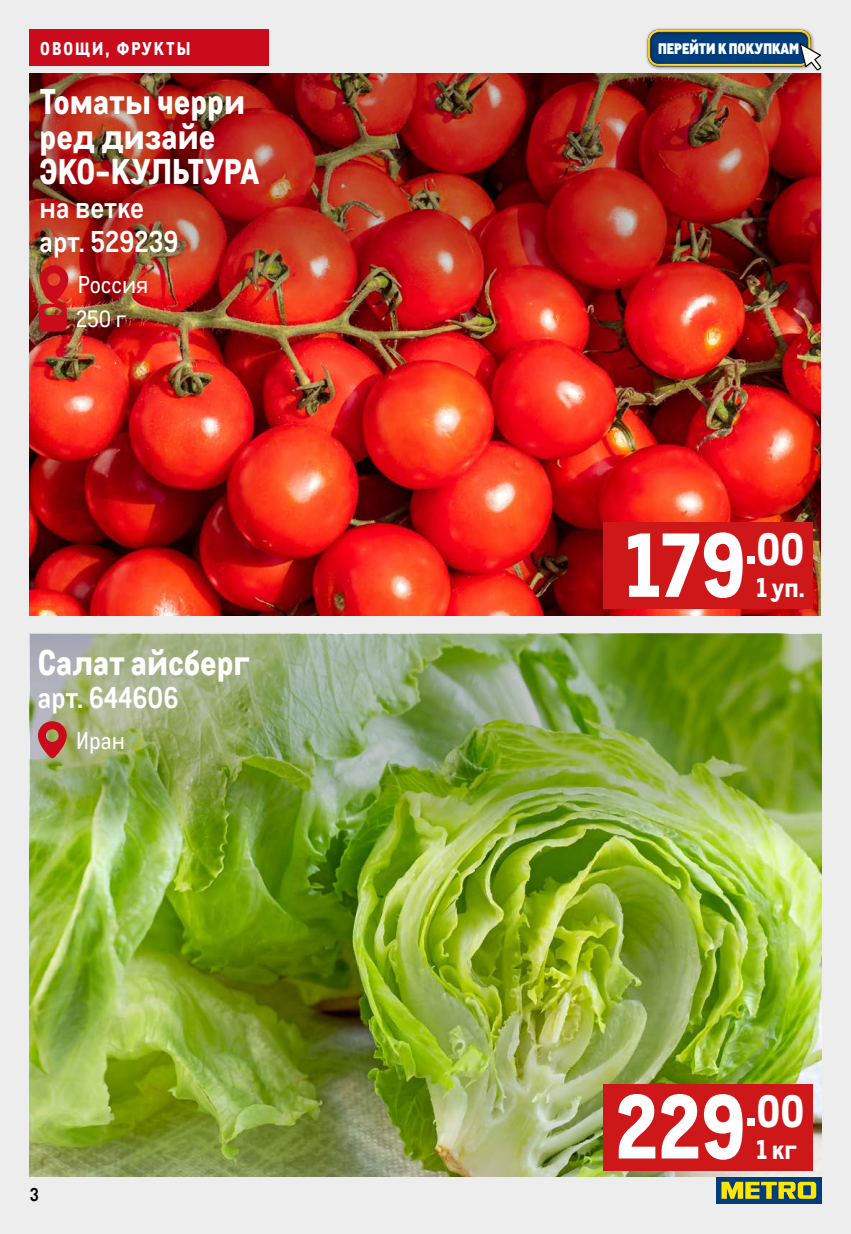
<style>
.page{position:relative;width:851px;height:1234px;background:#fff}
.page>*{position:absolute;margin:0;border:0;box-sizing:border-box;transform-origin:0 0}
.t1{font:800 88.2px "CA Metro";color:#fff}
.t2{font:800 34.8px/34.8px "CA Metro";color:#fff}
.t3{font:700 29.25px/33.8px "CA Metro";color:#fff}
.t4{font:800 26.4px "CA Metro";color:#fff}
.t5{font:23.7px "CA Metro";color:#fff}
.t6{font:22.95px "CA Metro";color:#fff}
.t7{font:800 18px "CA Metro";letter-spacing:.11em;color:#fff}
.t8{font:700 18px "CA Metro";color:#000}
.t9{font:900 14.85px "CA Metro";color:#fff}
</style>
<div class="page">
<div style="left:0;top:0;width:850px;height:1233px;background:#ededed"></div>
<div style="left:715px;top:1176px;width:106px;height:27px;background:#003d7c"></div>
<svg style="left:721px;top:1181px;width:95px;height:17px"></svg>
<div style="left:30px;top:30px;width:239px;height:36px;background:#c90b1c"></div>
<img style="left:30px;top:857px;width:791px;height:319px">
<div style="left:645px;top:27px;width:169px;height:43px;background:#000;opacity:.54"></div>
<div style="left:640px;top:22px;width:175px;height:44px;background:#fff;opacity:.75"></div>
<div style="left:643px;top:31px;width:175px;height:36px;background:#000;opacity:.75"></div>
<svg style="left:799px;top:43px;width:22px;height:27px"></svg>
<img style="left:30px;top:633px;width:791px;height:224px">
<div style="left:603px;top:1083px;width:210px;height:86px;background:#cd1719"></div>
<svg style="left:38px;top:720px;width:29px;height:38px"></svg>
<img style="left:30px;top:317px;width:790px;height:298px">
<img style="left:30px;top:73px;width:791px;height:244px">
<div style="left:603px;top:522px;width:210px;height:86px;background:#cd1719"></div>
<svg style="left:39px;top:264px;width:29px;height:67px;background:#c52624"></svg>
<p class="t7" style="left:40px;top:34px;width:151px">ОВОЩИ, ФРУКТЫ</p>
<p class="t2" style="left:40px;top:81px;width:221px">Томаты черри ред дизайе<br>ЭКО-КУЛЬТУРА</p>
<p class="t3" style="left:40px;top:188px;width:140px">на ветке арт. 529239</p>
<p class="t5" style="left:78px;top:268px;width:72px">Россия</p>
<p class="t6" style="left:76px;top:302px;width:52px">250 г</p>
<p class="t2" style="left:38px;top:641px;width:213px">Салат айсберг</p>
<p class="t3" style="left:38px;top:679px;width:142px">арт. 644606</p>
<p class="t5" style="left:76px;top:723px;width:50px">Иран</p>
<p class="t8" style="left:30px;top:1180px;width:11px">3</p>
<p class="t9" style="left:658px;top:36px;width:143px">ПЕРЕЙТИ К ПОКУПКАМ</p>
<h1 class="t1" style="left:625px;top:492px;width:180px">179<sup>.</sup><sup>00</sup></h1>
<p class="t4" style="left:756px;top:565px;width:50px">1 уп.</p>
<h1 class="t1" style="left:615px;top:1053px;width:190px">229<sup>.</sup><sup>00</sup></h1>
<p class="t4" style="left:756px;top:1126px;width:42px">1 кг</p>
</div>
